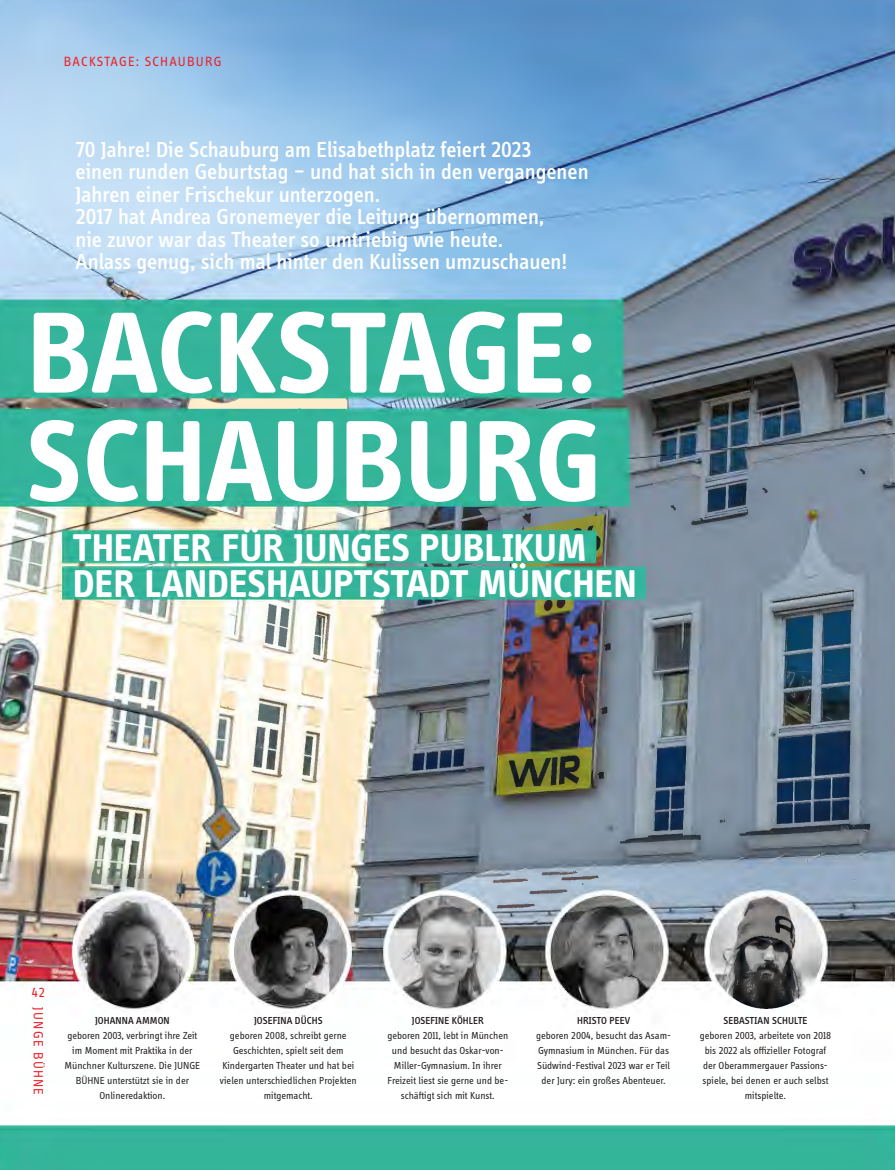
<style>
.page{position:relative;width:895px;height:1170px;background:#fff}
.page>*{position:absolute;margin:0;border:0;box-sizing:border-box;transform-origin:0 0}
.Headline_Fond{font:700 119.1px "Info Display OT";letter-spacing:.005em;color:#fff}
.Headline_Fond-2{font:700 40.05px "Info Display OT";letter-spacing:.01em;color:#fff}
.Vorspann_groß{font:500 22.5px "Info Display OT";color:#fff}
.Autor_Kapitelname{font:13.8px "Info Display OT";letter-spacing:.085em;color:#ee1d23}
.Bildunterschrift_positiv{font:10.5px/15px "Info Display OT";color:#231f20;text-align:center}
.Bildunterschrift_positiv-2{font:500 10.5px "Info Display OT";letter-spacing:.01em;color:#231f20}
</style>
<div class="page">
<img style="left:0;top:0;width:894px;height:1169px">
<p class="Autor_Kapitelname" style="left:64px;top:53px;width:159px">BACKSTAGE: SCHAUBURG</p>
<p class="Vorspann_groß" style="left:76px;top:136px;width:457px">70 Jahre! Die Schauburg am Elisabethplatz feiert 2023</p>
<p class="Vorspann_groß" style="left:76px;top:158px;width:514px">einen runden Geburtstag – und hat sich in den vergangenen</p>
<p class="Vorspann_groß" style="left:76px;top:181px;width:306px">Jahren einer Frischekur unterzogen.</p>
<p class="Vorspann_groß" style="left:76px;top:203px;width:470px">2017 hat Andrea Gronemeyer die Leitung übernommen,</p>
<p class="Vorspann_groß" style="left:76px;top:226px;width:429px">nie zuvor war das Theater so umtriebig wie heute.</p>
<p class="Vorspann_groß" style="left:76px;top:248px;width:493px">Anlass genug, sich mal hinter den Kulissen umzuschauen!</p>
<p class="Headline_Fond" style="left:28px;top:281px;width:569px">BACKSTAGE:</p>
<p class="Headline_Fond" style="left:27px;top:389px;width:576px">SCHAUBURG</p>
<p class="Headline_Fond-2" style="left:73px;top:523px;width:515px">THEATER FÜR JUNGES PUBLIKUM</p>
<p class="Headline_Fond-2" style="left:73px;top:559px;width:564px">DER LANDESHAUPTSTADT MÜNCHEN</p>
<p class="Autor_Kapitelname" style="left:32px;top:983px;width:14px">42</p>
<p class="Autor_Kapitelname" style="left:46px;top:1007px;width:89px;rotate:90deg">JUNGE BÜHNE</p>
<p class="Bildunterschrift_positiv-2" style="left:95px;top:1014px;width:76px">JOHANNA AMMON</p>
<p class="Bildunterschrift_positiv" style="left:64px;top:1027px;width:137px">geboren 2003, verbringt ihre Zeit im Moment mit Praktika in der<br>Münchner Kulturszene. Die JUNGE<br>BÜHNE unterstützt sie in der<br>Onlineredaktion.</p>
<p class="Bildunterschrift_positiv-2" style="left:254px;top:1014px;width:70px">JOSEFINA DÜCHS</p>
<p class="Bildunterschrift_positiv" style="left:220px;top:1027px;width:138px">geboren 2008, schreibt gerne<br>Geschichten, spielt seit dem<br>Kindergarten Theater und hat bei vielen unterschiedlichen Projekten mitgemacht.</p>
<p class="Bildunterschrift_positiv-2" style="left:412px;top:1014px;width:74px">JOSEFINE KÖHLER</p>
<p class="Bildunterschrift_positiv" style="left:387px;top:1027px;width:122px">geboren 2011, lebt in München und besucht das Oskar-von-<br>Miller-Gymnasium. In ihrer<br>Freizeit liest sie gerne und be&shy;schäftigt sich mit Kunst.</p>
<p class="Bildunterschrift_positiv-2" style="left:577px;top:1014px;width:54px">HRISTO PEEV</p>
<p class="Bildunterschrift_positiv" style="left:536px;top:1027px;width:137px">geboren 2004, besucht das Asam-<br>Gymnasium in München. Für das<br>Südwind-Festival 2023 war er Teil der Jury: ein großes Abenteuer.</p>
<p class="Bildunterschrift_positiv-2" style="left:723px;top:1014px;width:86px">SEBASTIAN SCHULTE</p>
<p class="Bildunterschrift_positiv" style="left:699px;top:1027px;width:133px">geboren 2003, arbeitete von 2018 bis 2022 als offizieller Fotograf der Oberammergauer Passions&shy;spiele, bei denen er auch selbst mitspielte.</p>
</div>
